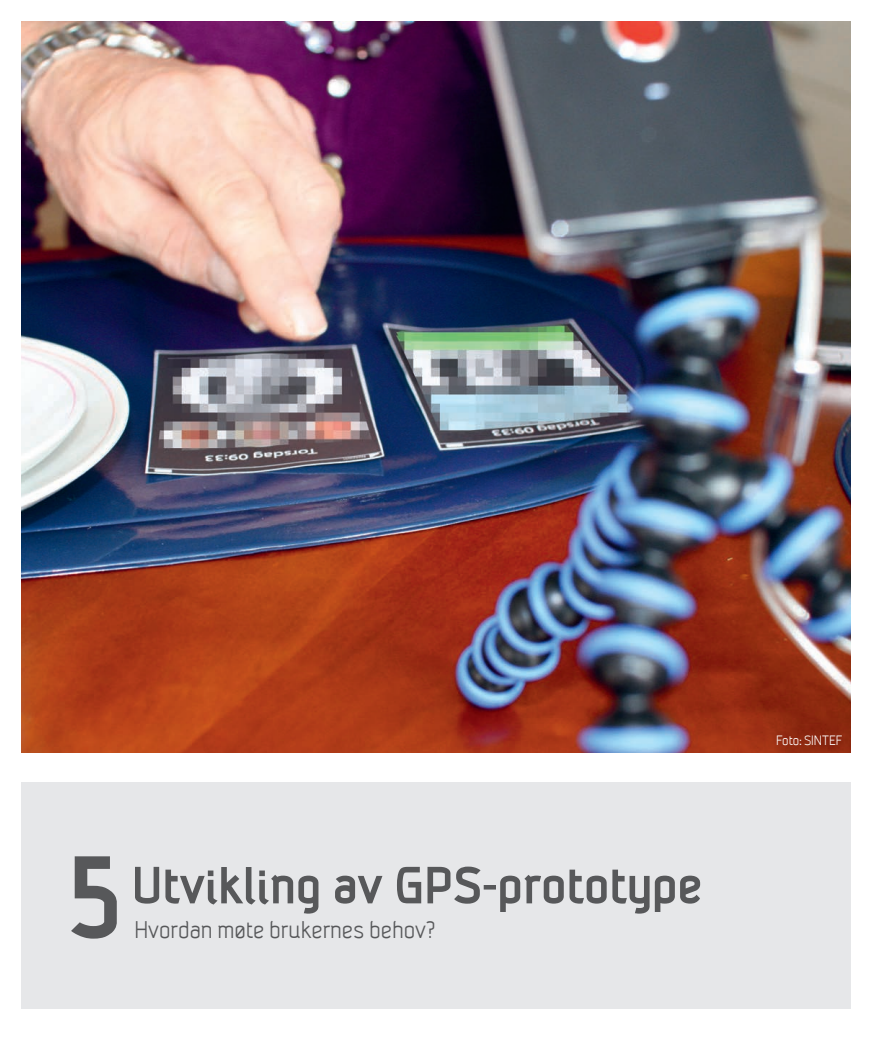
<style>
.page{position:relative;width:872px;height:1063px;background:#fff}
.page>*{position:absolute;margin:0;border:0;box-sizing:border-box;transform-origin:0 0}
.t1{font:700 117.45px "SINTEF";color:#57585a}
.t2{font:700 52.35px "SINTEF";color:#57585a}
.t3{font:24px "SINTEF";color:#57585a}
.t4{font:13.5px "SINTEF";color:#fff}
</style>
<div class="page">
<img style="left:21px;top:21px;width:829px;height:731px">
<div style="left:21px;top:782px;width:829px;height:227px;background:#e6e7e9"></div>
<h1 class="t1" style="left:65px;top:831px;width:60px">5</h1>
<h2 class="t2" style="left:132px;top:856px;width:572px">Utvikling av GPS-prototype</h2>
<p class="t3" style="left:134px;top:916px;width:302px">Hvordan møte brukernes behov?</p>
<p class="t4" style="left:776px;top:732px;width:68px">Foto: SINTEF</p>
</div>
